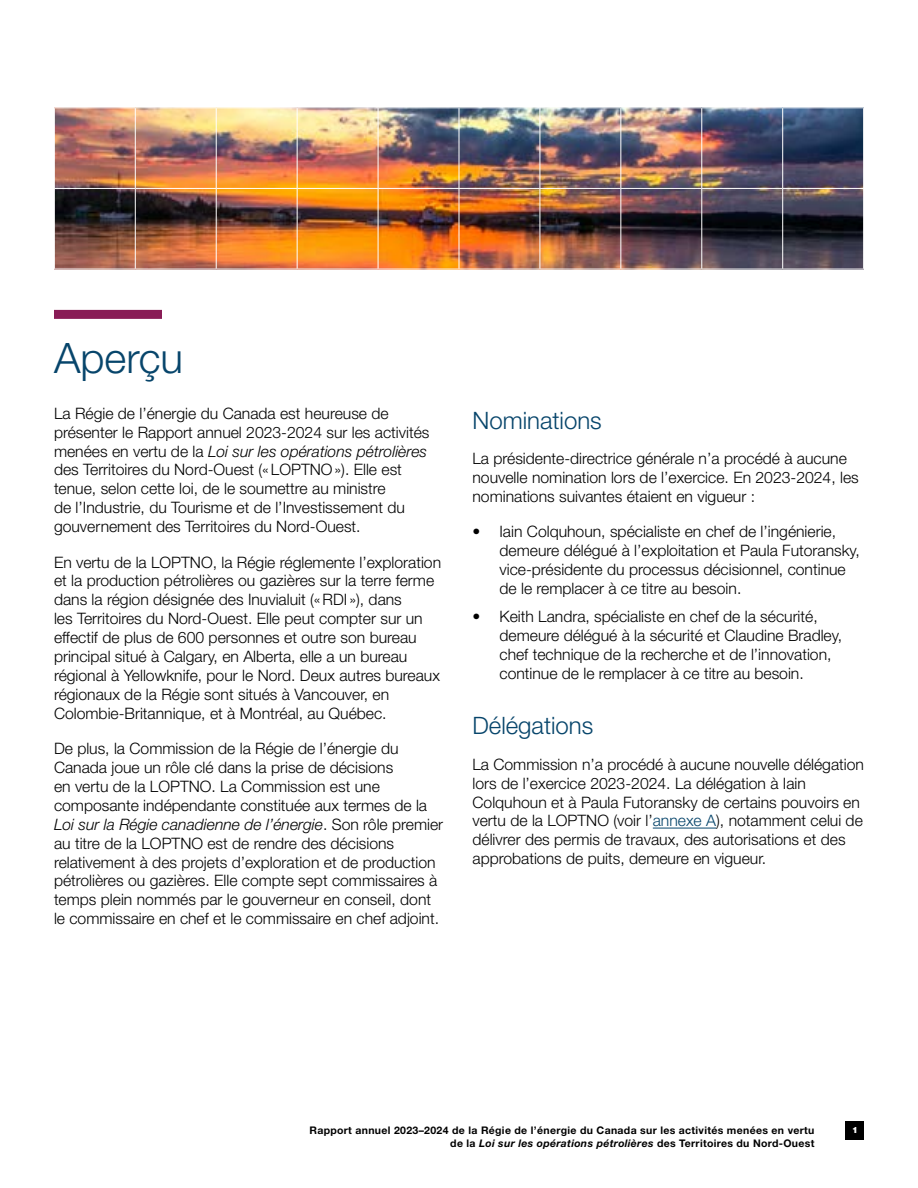
<style>
.page{position:relative;width:918px;height:1188px;background:#fff}
.page>*{position:absolute;margin:0;border:0;box-sizing:border-box;transform-origin:0 0}
.t1{font:300 42px "Helvetica Neue LT Std";color:#07456b}
.t2{font:300 24px "Helvetica Neue LT Std";color:#07456b}
.t3{font:300 15.75px/18.9px "Helvetica Neue LT Std";color:#000}
.t4{font:700 10.5px/12.6px "Helvetica Neue LT Std";letter-spacing:.03em;color:#000;text-align:right}
.t5{font:900 8.7px "Helvetica Neue LT Std";color:#fff}
.s1{font-style:italic}
.s2{color:#07456b}
</style>
<div class="page">
<div style="left:846px;top:1121px;width:18px;height:18px;background:#000"></div>
<div style="left:54px;top:310px;width:108px;height:9px;background:#891c56"></div>
<hr style="left:653px;top:828px;width:63px;height:1px;background:#07456b">
<img style="left:55px;top:108px;width:808px;height:161px">
<hr style="left:135px;top:108px;width:1px;height:80px;background:#fff">
<hr style="left:216px;top:108px;width:1px;height:80px;background:#fff">
<hr style="left:297px;top:108px;width:1px;height:80px;background:#fff">
<hr style="left:378px;top:108px;width:1px;height:80px;background:#fff">
<hr style="left:459px;top:108px;width:1px;height:80px;background:#fff">
<hr style="left:540px;top:108px;width:1px;height:80px;background:#fff">
<hr style="left:620px;top:108px;width:1px;height:80px;background:#fff">
<hr style="left:701px;top:108px;width:1px;height:80px;background:#fff">
<hr style="left:782px;top:108px;width:1px;height:80px;background:#fff">
<hr style="left:54px;top:188px;width:81px;height:1px;background:#fff">
<hr style="left:135px;top:188px;width:81px;height:1px;background:#fff">
<hr style="left:135px;top:189px;width:1px;height:80px;background:#fff">
<hr style="left:216px;top:188px;width:81px;height:1px;background:#fff">
<hr style="left:216px;top:189px;width:1px;height:80px;background:#fff">
<hr style="left:297px;top:188px;width:81px;height:1px;background:#fff">
<hr style="left:297px;top:189px;width:1px;height:80px;background:#fff">
<hr style="left:378px;top:188px;width:81px;height:1px;background:#fff">
<hr style="left:378px;top:189px;width:1px;height:80px;background:#fff">
<hr style="left:459px;top:188px;width:81px;height:1px;background:#fff">
<hr style="left:459px;top:189px;width:1px;height:80px;background:#fff">
<hr style="left:540px;top:188px;width:81px;height:1px;background:#fff">
<hr style="left:540px;top:189px;width:1px;height:80px;background:#fff">
<hr style="left:621px;top:188px;width:81px;height:1px;background:#fff">
<hr style="left:620px;top:189px;width:1px;height:80px;background:#fff">
<hr style="left:702px;top:188px;width:81px;height:1px;background:#fff">
<hr style="left:701px;top:189px;width:1px;height:80px;background:#fff">
<hr style="left:783px;top:188px;width:81px;height:1px;background:#fff">
<hr style="left:782px;top:189px;width:1px;height:80px;background:#fff">
<h1 class="t1" style="left:54px;top:332px;width:131px">Aperçu</h1>
<p class="t3" style="left:54px;top:403px;width:377px">La Régie de l’énergie du Canada est heureuse de présenter le Rapport annuel 2023-2024 sur les activités menées en vertu de la <span class="s1">Loi sur les opérations pétrolières </span>des Territoires du Nord-Ouest («LOPTNO»). Elle est tenue, selon cette loi, de le soumettre au ministre<br>de l’Industrie, du Tourisme et de l’Investissement du gouvernement des Territoires du Nord-Ouest.</p>
<p class="t3" style="left:54px;top:552px;width:389px">En vertu de la LOPTNO, la Régie réglemente l’exploration et la production pétrolières ou gazières sur la terre ferme dans la région désignée des Inuvialuit («RDI »), dans<br>les Territoires du Nord-Ouest. Elle peut compter sur un effectif de plus de 600 personnes et outre son bureau principal situé à Calgary, en Alberta, elle a un bureau régional à Yellowknife, pour le Nord. Deux autres bureaux régionaux de la Régie sont situés à Vancouver, en Colombie-Britannique, et à Montréal, au Québec.</p>
<p class="t3" style="left:54px;top:739px;width:391px">De plus, la Commission de la Régie de l’énergie du Canada joue un rôle clé dans la prise de décisions<br>en vertu de la LOPTNO. La Commission est une composante indépendante constituée aux termes de la <span class="s1">Loi sur la Régie canadienne de l’énergie</span>. Son rôle premier au titre de la LOPTNO est de rendre des décisions relativement à des projets d’exploration et de production pétrolières ou gazières. Elle compte sept commissaires à temps plein nommés par le gouverneur en conseil, dont le commissaire en chef et le commissaire en chef adjoint.</p>
<h2 class="t2" style="left:472px;top:405px;width:131px">Nominations</h2>
<p class="t3" style="left:472px;top:449px;width:388px">La présidente-directrice générale n’a procédé à aucune nouvelle nomination lors de l’exercice. En 2023-2024, les nominations suivantes étaient en vigueur :</p>
<p class="t3" style="left:499px;top:522px;width:362px;text-indent:-27px">• Iain Colquhoun, spécialiste en chef de l’ingénierie, demeure délégué à l’exploitation et Paula Futoransky, vice-présidente du processus décisionnel, continue de le remplacer à ce titre au besoin.</p>
<p class="t3" style="left:499px;top:607px;width:344px;text-indent:-27px">• Keith Landra, spécialiste en chef de la sécurité, demeure délégué à la sécurité et Claudine Bradley, chef technique de la recherche et de l’innovation, continue de le remplacer à ce titre au besoin.</p>
<h2 class="t2" style="left:472px;top:711px;width:122px">Délégations</h2>
<p class="t3" style="left:472px;top:754px;width:393px">La Commission n’a procédé à aucune nouvelle délégation lors de l’exercice 2023-2024. La délégation à Iain Colquhoun et à Paula Futoransky de certains pouvoirs en vertu de la LOPTNO (voir l’<span class="s2">annexe A</span>), notamment celui de délivrer des permis de travaux, des autorisations et des approbations de puits, demeure en vigueur.</p>
<p class="t4" style="left:309px;top:1124px;width:506px">Rapport annuel 2023–2024 de la Régie de l’énergie du Canada sur les activités menées en vertu de la <span class="s1">Loi sur les opérations pétrolières</span> des Territoires du Nord-Ouest</p>
<p class="t5" style="left:852px;top:1125px;width:7px">1</p>
</div>
